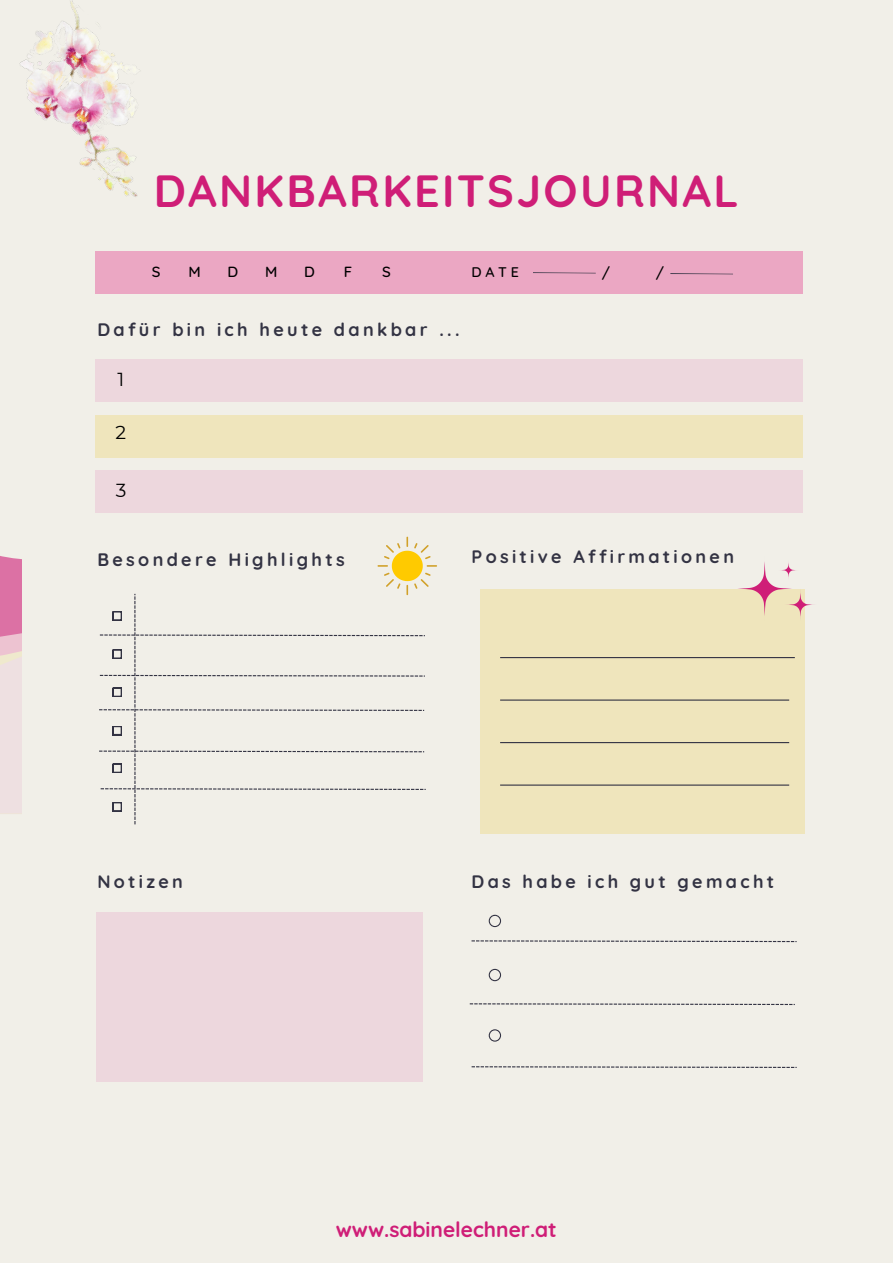
<style>
.page{position:relative;width:893px;height:1264px;background:#fff}
.page>*{position:absolute;margin:0;border:0;box-sizing:border-box;transform-origin:0 0}
.t1{font:700 45px "Quicksand";letter-spacing:.05em;color:#cf1e77}
.t2{font:700 21px "Quicksand";color:#cf1e77}
.t3{font:18.75px "Montserrat";color:#000}
.t4{font:700 18px "Quicksand";letter-spacing:.185em;color:#333343}
.t5{font:500 15px "Quicksand";color:#000}
.t6{font:500 14.25px "Quicksand";color:#000}
</style>
<div class="page">
<div style="left:0;top:0;width:892px;height:1262px;background:#f1efe8"></div>
<div style="left:96px;top:251px;width:706px;height:42px;background:#eba7c3"></div>
<div style="left:96px;top:359px;width:706px;height:43px;background:#edd7dd"></div>
<div style="left:96px;top:415px;width:706px;height:42px;background:#efe5bc"></div>
<div style="left:96px;top:470px;width:706px;height:42px;background:#edd7dd"></div>
<svg style="left:533px;top:272px;width:200px;height:2px"></svg>
<svg style="left:471px;top:940px;width:325px;height:2px"></svg>
<svg style="left:471px;top:1066px;width:325px;height:1px"></svg>
<svg style="left:469px;top:1003px;width:325px;height:2px"></svg>
<div style="left:96px;top:912px;width:326px;height:169px;background:#edd7dd"></div>
<svg style="left:488px;top:914px;width:13px;height:13px"></svg>
<svg style="left:488px;top:968px;width:13px;height:13px"></svg>
<svg style="left:488px;top:1029px;width:13px;height:12px"></svg>
<svg style="left:0;top:556px;width:21px;height:258px"></svg>
<svg style="left:99px;top:536px;width:338px;height:288px"></svg>
<img style="left:19px;top:0;width:121px;height:258px">
<div style="left:479px;top:588px;width:325px;height:246px;background:#efe5bc"></div>
<hr style="left:500px;top:657px;width:294px;height:1px;background:#333343">
<hr style="left:500px;top:742px;width:289px;height:1px;background:#333343">
<hr style="left:500px;top:784px;width:289px;height:1px;background:#333343">
<hr style="left:500px;top:699px;width:289px;height:1px;background:#333343">
<svg style="left:733px;top:562px;width:81px;height:59px"></svg>
<p class="t1" style="left:154px;top:161px;width:586px">DANKBARKEITSJOURNAL</p>
<p class="t5" style="left:152px;top:262px;width:10px">S</p>
<p class="t5" style="left:188px;top:262px;width:14px">M</p>
<p class="t5" style="left:227px;top:262px;width:12px">D</p>
<p class="t5" style="left:265px;top:262px;width:14px">M</p>
<p class="t5" style="left:304px;top:262px;width:12px">D</p>
<p class="t5" style="left:344px;top:262px;width:10px">F</p>
<p class="t5" style="left:382px;top:262px;width:10px">S</p>
<p class="t6" style="left:471px;top:263px;width:49px">DATE</p>
<p class="t5" style="left:601px;top:263px;width:10px">/</p>
<p class="t5" style="left:655px;top:263px;width:10px">/</p>
<p class="t4" style="left:97px;top:318px;width:364px">Dafür bin ich heute dankbar ...</p>
<p class="t3" style="left:118px;top:368px;width:8px">1</p>
<p class="t3" style="left:116px;top:420px;width:12px">2</p>
<p class="t3" style="left:116px;top:479px;width:12px">3</p>
<p class="t4" style="left:97px;top:548px;width:249px">Besondere Highlights</p>
<p class="t4" style="left:471px;top:544px;width:264px">Positive Affirmationen</p>
<p class="t4" style="left:97px;top:869px;width:87px">Notizen</p>
<p class="t4" style="left:471px;top:869px;width:304px">Das habe ich gut gemacht</p>
<p class="t2" style="left:336px;top:1215px;width:222px">www.sabinelechner.at</p>
</div>
